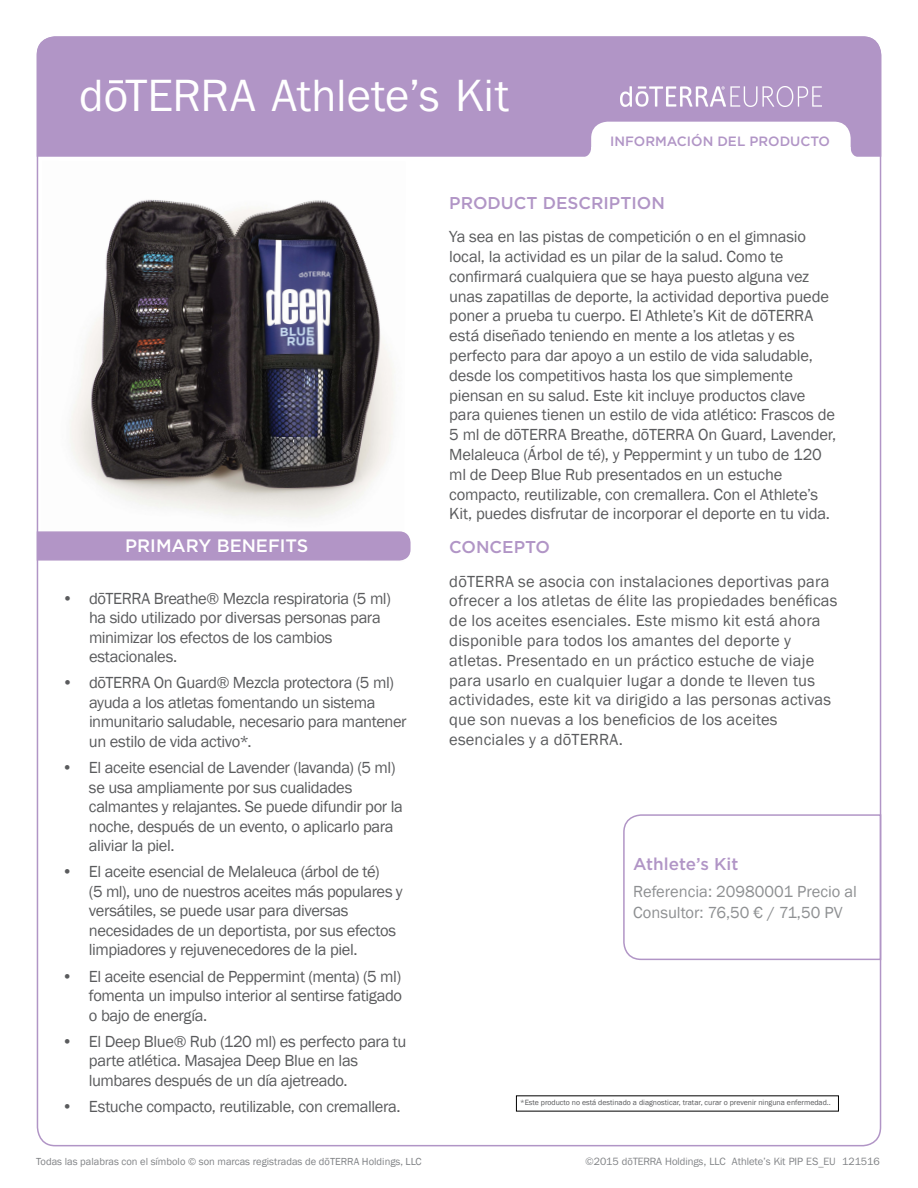
<style>
.page{position:relative;width:918px;height:1188px;background:#fff}
.page>*{position:absolute;margin:0;border:0;box-sizing:border-box;transform-origin:0 0}
.t1{font:45px "Franklin Gothic IT Cby BT";letter-spacing:.015em;color:#fff}
.t2{font:500 18px "Gotham";color:#fff}
.t3{font:500 17.1px "Gotham";color:#b195c6}
.t4{font:16.5px/19.5px "Franklin Gothic";letter-spacing:-.015em;color:#5a5b5d}
.t5{font:16.5px/19.8px "Franklin Gothic";letter-spacing:.01em;color:#5a5b5d}
.t6{font:16.5px/21px "Franklin Gothic";color:#8e9092}
.t7{font:500 13.5px "Gotham";color:#b195c6}
.t8{font:10.5px "Franklin Gothic";color:#808285}
.t9{font:10.5px "Franklin Gothic IT Cby BT";color:#808285}
.t10{font:7.8px "Franklin Gothic";color:#58595b}
.s1{font-family:"Franklin Gothic"}
</style>
<div class="page">
<div style="left:37px;top:36px;width:844px;height:121px;background:#b195c6"></div>
<img style="left:621px;top:87px;width:200px;height:19px">
<svg style="left:581px;top:122px;width:280px;height:35px"></svg>
<img style="left:70px;top:199px;width:325px;height:320px">
<svg style="left:36px;top:531px;width:375px;height:30px;background:#b498c7"></svg>
<hr style="left:109px;top:80px;width:14px;height:3px;background:#fff">
<svg style="left:623px;top:814px;width:259px;height:147px"></svg>
<h1 class="t1" style="left:79px;top:68px;width:431px">doTERRA Athlete’s Kit</h1>
<p class="t7" style="left:610px;top:132px;width:221px">INFORMACIÓN DEL PRODUCTO</p>
<p class="t2" style="left:125px;top:534px;width:185px">PRIMARY BENEFITS</p>
<p class="t4" style="left:89px;top:589px;width:303px;text-indent:-27px">• dōTERRA Breathe® Mezcla respiratoria (5 ml) ha sido utilizado por diversas personas para minimizar los efectos de los cambios estacionales.</p>
<p class="t4" style="left:89px;top:673px;width:319px;text-indent:-27px">• dōTERRA On Guard® Mezcla protectora (5 ml) ayuda a los atletas fomentando un sistema inmunitario saludable, necesario para mantener un estilo de vida activo*.</p>
<p class="t4" style="left:89px;top:758px;width:315px;text-indent:-27px">• El aceite esencial de Lavender (lavanda) (5 ml) se usa ampliamente por sus cualidades calmantes y relajantes. Se puede difundir por la noche, después de un evento, o aplicarlo para aliviar la piel.</p>
<p class="t4" style="left:89px;top:863px;width:315px;text-indent:-27px">• El aceite esencial de Melaleuca (árbol de té)<br>(5 ml), uno de nuestros aceites más populares y versátiles, se puede usar para diversas necesidades de un deportista, por sus efectos limpiadores y rejuvenecedores de la piel.</p>
<p class="t4" style="left:89px;top:967px;width:315px;text-align:justify;text-indent:-27px">• El aceite esencial de Peppermint (menta) (5 ml) fomenta un impulso interior al sentirse fatigado o bajo de energía.</p>
<p class="t4" style="left:89px;top:1032px;width:319px;text-indent:-27px">• El Deep Blue® Rub (120 ml) es perfecto para tu parte atlética. Masajea Deep Blue en las lumbares después de un día ajetreado.</p>
<p class="t4" style="left:62px;top:1098px;width:340px">• Estuche compacto, reutilizable, con cremallera.</p>
<p class="t3" style="left:449px;top:192px;width:217px">PRODUCT DESCRIPTION</p>
<p class="t4" style="left:449px;top:227px;width:389px">Ya sea en las pistas de competición o en el gimnasio local, la actividad es un pilar de la salud. Como te confirmará cualquiera que se haya puesto alguna vez unas zapatillas de deporte, la actividad deportiva puede poner a prueba tu cuerpo. El Athlete’s Kit de dōTERRA está diseñado teniendo en mente a los atletas y es perfecto para dar apoyo a un estilo de vida saludable, desde los competitivos hasta los que simplemente piensan en su salud. Este kit incluye productos clave para quienes tienen un estilo de vida atlético: Frascos de 5 ml de dōTERRA Breathe, dōTERRA On Guard, Lavender, Melaleuca (Árbol de té), y Peppermint y un tubo de 120 ml de Deep Blue Rub presentados en un estuche compacto, reutilizable, con cremallera. Con el Athlete’s Kit, puedes disfrutar de incorporar el deporte en tu vida.</p>
<p class="t3" style="left:449px;top:536px;width:102px">CONCEPTO</p>
<p class="t5" style="left:449px;top:572px;width:390px">dōTERRA se asocia con instalaciones deportivas para ofrecer a los atletas de élite las propiedades benéficas de los aceites esenciales. Este mismo kit está ahora disponible para todos los amantes del deporte y atletas. Presentado en un práctico estuche de viaje para usarlo en cualquier lugar a donde te lleven tus actividades, este kit va dirigido a las personas activas que son nuevas a los beneficios de los aceites esenciales y a dōTERRA.</p>
<p class="t3" style="left:633px;top:852px;width:107px">Athlete’s Kit</p>
<p class="t6" style="left:633px;top:882px;width:225px">Referencia: 20980001 Precio al<br>Consultor: 76,50 € / 71,50 PV</p>
<p class="t10" style="left:520px;top:1098px;width:312px">*Este producto no está destinado a diagnosticar, tratar, curar o prevenir ninguna enfermedad..</p>
<p class="t8" style="left:36px;top:1155px;width:387px">Todas las palabras con el símbolo © son marcas registradas de dōTERRA Holdings, LLC</p>
<p class="t9" style="left:585px;top:1155px;width:296px">©2015 d<span class="s1">ō</span>TERRA Holdings, LLC Athlete’s Kit PIP ES_EU 121516</p>
</div>
